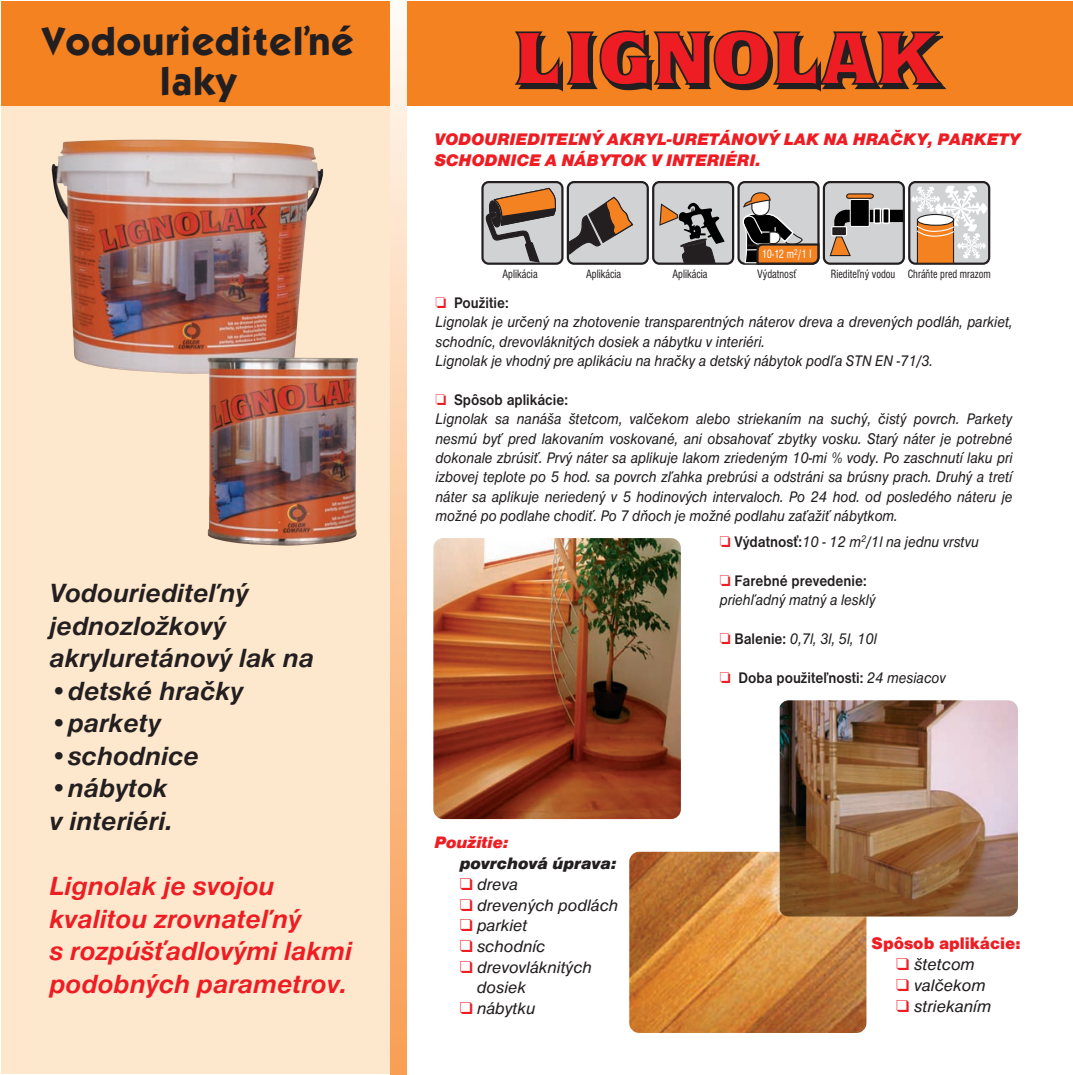
<style>
.page{position:relative;width:1073px;height:1075px;background:#fff}
.page>*{position:absolute;margin:0;border:0;box-sizing:border-box;transform-origin:0 0}
.t1{font:900 74.38px "Quorum CE";color:#231f20;scale:1.2 1}
.t2{font:39.73px/39.7px "Kabel CS Bold";letter-spacing:.03em;color:#231f20;text-align:center}
.t3{font:italic 700 27.3px/32.6px "Nimbus Sans DCE";color:#231f20}
.t4{font:italic 700 27.3px/32.6px "Nimbus Sans DCE";color:#ee1d23}
.t5{font:italic 900 17.32px/20.8px "Nimbus Sans DCE";color:#ee1d23}
.t6{font:italic 17.32px "Nimbus Sans DCE";color:#231f20}
.t7{font:900 17.32px "Nimbus Sans DCE";color:#ee1d23}
.t8{font:italic 17.15px/20.7px "Nimbus Sans DCE";color:#231f20}
.t9{font:italic 900 17.15px "Nimbus Sans DCE";color:#231f20}
.t10{font:italic 900 17.15px "Nimbus Sans DCE";color:#ee1d23}
.t11{font:italic 15.92px/19.4px "Nimbus Sans DCE";color:#231f20;scale:.9 1}
.t12{font:700 15.92px "Nimbus Sans DCE";color:#231f20;scale:.9 1}
.t13{font:condensed 12.6px "Nimbus Sans DCE";color:#231f20;scale:.9 1}
.t14{font:condensed 12.6px "Nimbus Sans DCE";color:#fff;scale:.9 1}
.s1{color:#ee1d23}
.s2{font-weight:700;font-style:normal}
.s3{font-weight:400;font-style:italic}
</style>
<div class="page">
<div style="left:1px;top:107px;width:389px;height:967px;background:#fee8cd"></div>
<div style="left:1px;top:1px;width:1072px;height:105px;background:#f58220"></div>
<img style="left:390px;top:1px;width:16px;height:1073px">
<svg style="left:515px;top:30px;width:432px;height:62px"></svg>
<img style="left:52px;top:140px;width:272px;height:234px">
<div style="left:909px;top:182px;width:80px;height:82px;background:#d1d2d4;border-radius:6px"></div>
<div style="left:908px;top:181px;width:82px;height:84px;border:2px solid #231f20;border-radius:6px"></div>
<div style="left:482px;top:182px;width:80px;height:82px;background:#d1d2d4;border-radius:6px"></div>
<div style="left:481px;top:181px;width:82px;height:84px;border:2px solid #231f20;border-radius:6px"></div>
<div style="left:568px;top:182px;width:80px;height:82px;background:#d1d2d4;border-radius:6px"></div>
<div style="left:567px;top:181px;width:82px;height:84px;border:2px solid #231f20;border-radius:6px"></div>
<div style="left:653px;top:182px;width:80px;height:82px;background:#d1d2d4;border-radius:6px"></div>
<div style="left:652px;top:181px;width:82px;height:84px;border:2px solid #231f20;border-radius:6px"></div>
<div style="left:738px;top:182px;width:80px;height:82px;background:#d1d2d4;border-radius:6px"></div>
<div style="left:737px;top:181px;width:82px;height:84px;border:2px solid #231f20;border-radius:6px"></div>
<div style="left:824px;top:182px;width:80px;height:82px;background:#d1d2d4;border-radius:6px"></div>
<div style="left:823px;top:181px;width:82px;height:84px;border:2px solid #231f20;border-radius:6px"></div>
<svg style="left:485px;top:188px;width:72px;height:75px"></svg>
<svg style="left:568px;top:197px;width:65px;height:58px"></svg>
<svg style="left:829px;top:210px;width:74px;height:47px"></svg>
<svg style="left:846px;top:193px;width:28px;height:6px"></svg>
<div style="left:917px;top:219px;width:36px;height:44px;background:#f58220"></div>
<div style="left:917px;top:219px;width:37px;height:45px;border:1px solid #231f20"></div>
<svg style="left:911px;top:185px;width:76px;height:73px"></svg>
<svg style="left:659px;top:191px;width:161px;height:74px"></svg>
<div style="left:917px;top:214px;width:36px;height:11px;background:#fff;border-radius:50%"></div>
<div style="left:917px;top:214px;width:37px;height:12px;border:1px solid #231f20;border-radius:50%"></div>
<div style="left:832px;top:227px;width:14px;height:9px;background:#231f20"></div>
<div style="left:831px;top:226px;width:16px;height:10px;border:1px solid #fff"></div>
<div style="left:850px;top:199px;width:19px;height:27px;background:#000"></div>
<div style="left:850px;top:199px;width:19px;height:28px;border:1px solid #fff"></div>
<div style="left:874px;top:209px;width:6px;height:14px;background:#000"></div>
<div style="left:873px;top:208px;width:8px;height:16px;border:2px solid #fff"></div>
<div style="left:883px;top:209px;width:6px;height:14px;background:#000"></div>
<div style="left:882px;top:208px;width:8px;height:16px;border:2px solid #fff"></div>
<img style="left:629px;top:851px;width:237px;height:181px">
<img style="left:433px;top:538px;width:248px;height:281px">
<img style="left:780px;top:700px;width:238px;height:216px">
<img style="left:207px;top:357px;width:151px;height:189px">
<h2 class="t2" style="left:43px;top:25px;width:313px">Vodouriediteºné laky</h2>
<h3 class="t3" style="left:50px;top:579px;width:266px">Vodouriediteľný jednozložkový akryluretánový lak na</h3>
<h3 class="t3" style="left:50px;top:676px;width:195px">•detské hračky</h3>
<h3 class="t3" style="left:50px;top:709px;width:113px">•parkety</h3>
<h3 class="t3" style="left:50px;top:741px;width:151px">•schodnice</h3>
<h3 class="t3" style="left:50px;top:774px;width:124px">•nábytok v interiéri.</h3>
<h3 class="t4" style="left:50px;top:871px;width:304px">Lignolak je svojou kvalitou zrovnateľný<br>s rozpúšťadlovými lakmi podobných parametrov.</h3>
<h1 class="t1" style="left:517px;top:35px;width:357px">LIGNOLAK</h1>
<p class="t5" style="left:434px;top:130px;width:587px">VODOURIEDITEĽNÝ AKRYL-URETÁNOVÝ LAK NA HRAČKY, PARKETY<br>SCHODNICE A NÁBYTOK V INTERIÉRI.</p>
<p class="t14" style="left:762px;top:249px;width:57px">10-12 m<sup>2</sup>/1 l</p>
<p class="t13" style="left:502px;top:269px;width:41px">Aplikácia</p>
<p class="t13" style="left:586px;top:269px;width:41px">Aplikácia</p>
<p class="t13" style="left:672px;top:269px;width:41px">Aplikácia</p>
<p class="t13" style="left:757px;top:269px;width:45px">Výdatnosť</p>
<p class="t13" style="left:831px;top:269px;width:179px">Riediteľný vodou Chráňte pred mrazom</p>
<p class="t11" style="left:435px;top:294px;width:643px"><span class="s1">❏</span> <span class="s2">Použitie:<br></span>Lignolak je určený na zhotovenie transparentných náterov dreva a drevených podláh, parkiet, schodníc, drevovláknitých dosiek a nábytku v interiéri.<br>Lignolak je vhodný pre aplikáciu na hračky a detský nábytok podľa STN EN -71/3.</p>
<p class="t11" style="left:435px;top:391px;width:643px"><span class="s1">❏</span> <span class="s2">Spôsob aplikácie:<br></span>Lignolak sa nanáša štetcom, valčekom alebo striekaním na suchý, čistý povrch. Parkety nesmú byť pred lakovaním voskované, ani obsahovať zbytky vosku. Starý náter je potrebné dokonale zbrúsiť. Prvý náter sa aplikuje lakom zriedeným 10-mi % vody. Po zaschnutí laku pri izbovej teplote po 5 hod. sa povrch zľahka prebrúsi a odstráni sa brúsny prach. Druhý a tretí náter sa aplikuje neriedený v 5 hodinových intervaloch. Po 24 hod. od posledého náteru je možné po podlahe chodiť. Po 7 dňoch je možné podlahu zaťažiť nábytkom.</p>
<p class="t11" style="left:720px;top:533px;width:289px"><span class="s1">❏</span> <span class="s2">Výdatnosť:</span>10 - 12 m<sup>2</sup>/1l na jednu vrstvu</p>
<p class="t11" style="left:720px;top:572px;width:175px"><span class="s1">❏</span> <span class="s2">Farebné prevedenie: </span>priehľadný matný a lesklý</p>
<p class="t11" style="left:720px;top:630px;width:176px"><span class="s1">❏</span> <span class="s2">Balenie:</span> 0,7l, 3l, 5l, 10l</p>
<p class="t12" style="left:720px;top:671px;width:253px"><span class="s1">❏</span> Doba použiteľnosti: <span class="s3">24 mesiacov</span></p>
<p class="t10" style="left:434px;top:836px;width:75px">Použitie:</p>
<p class="t9" style="left:460px;top:857px;width:158px">povrchová úprava:</p>
<p class="t8" style="left:460px;top:875px;width:60px"><span class="s1">❑</span> dreva</p>
<p class="t8" style="left:460px;top:895px;width:160px"><span class="s1">❑</span> drevených podlách</p>
<p class="t8" style="left:460px;top:916px;width:69px"><span class="s1">❑</span> parkiet</p>
<p class="t8" style="left:460px;top:937px;width:87px"><span class="s1">❑</span> schodníc</p>
<p class="t8" style="left:477px;top:958px;width:117px;text-indent:-17px"><span class="s1">❑</span> drevovláknitých dosiek</p>
<p class="t8" style="left:460px;top:999px;width:77px"><span class="s1">❑</span> nábytku</p>
<p class="t7" style="left:871px;top:937px;width:150px">Spôsob aplikácie:</p>
<p class="t6" style="left:896px;top:957px;width:80px"><span class="s1">❑</span> štetcom</p>
<p class="t6" style="left:896px;top:978px;width:91px"><span class="s1">❑</span> valčekom</p>
<p class="t6" style="left:896px;top:999px;width:97px"><span class="s1">❑</span> striekaním</p>
</div>
